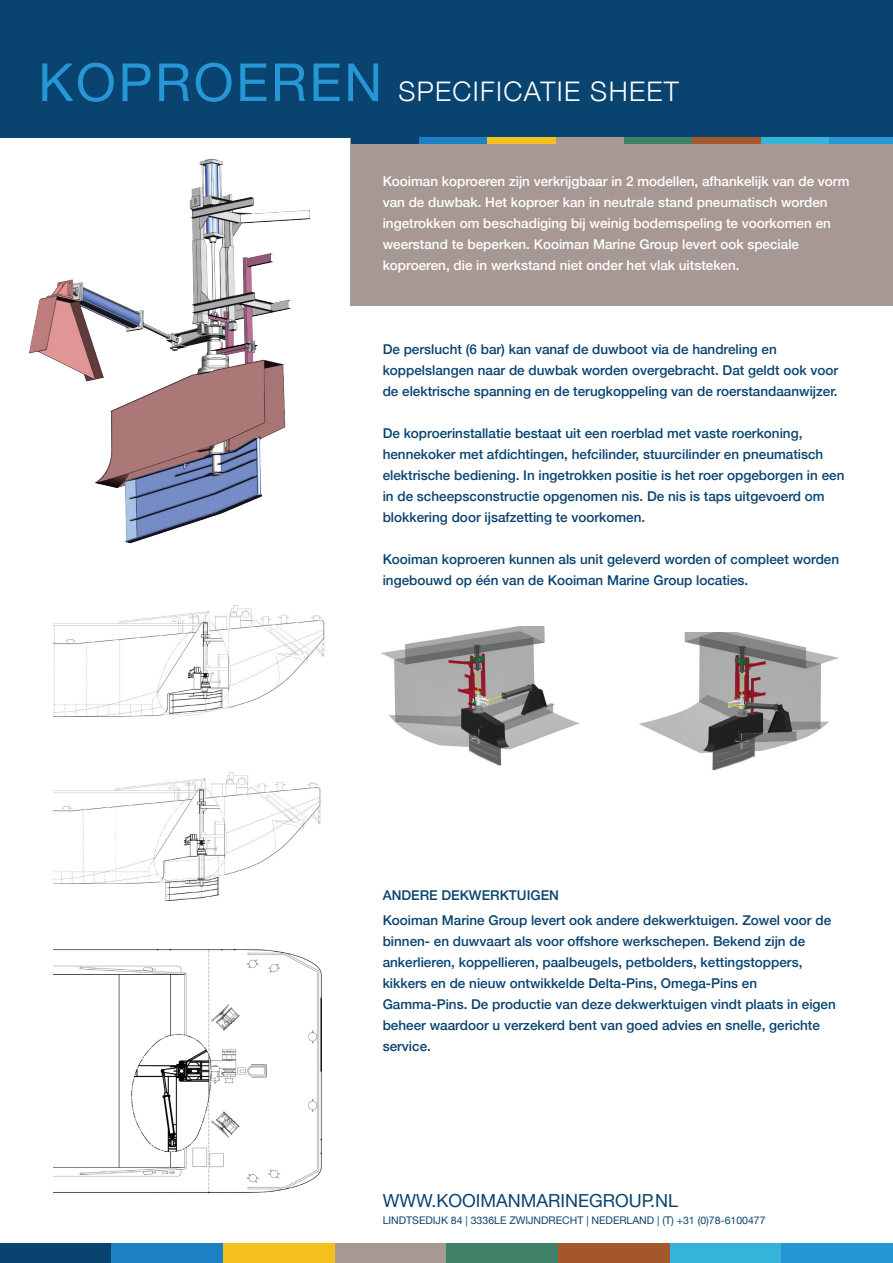
<style>
.page{position:relative;width:893px;height:1263px;background:#fff}
.page>*{position:absolute;margin:0;border:0;box-sizing:border-box;transform-origin:0 0}
.t1{font:300 27px "Helvetica Neue";letter-spacing:.05em;color:#fff}
.Tabel{font:18px "Helvetica Neue";color:#094370}
.Tabel-2{font:500 13.5px/21px "Helvetica Neue";color:#094370}
.t2{font:500 13.5px/21px "Helvetica Neue";color:#fff}
.Tabel-3{font:10.5px "Helvetica Neue";color:#094370}
.s1{font-weight:400;font-size:52.5px;color:#2697d5}
</style>
<div class="page">
<div style="left:351px;top:130px;width:542px;height:176px;background:#a79893"></div>
<div style="left:0;top:0;width:893px;height:137px;background:#094370"></div>
<div style="left:0;top:1244px;width:112px;height:19px;background:#094370"></div>
<div style="left:112px;top:1244px;width:111px;height:19px;background:#1d80c4"></div>
<div style="left:223px;top:1244px;width:112px;height:19px;background:#f3c01f"></div>
<div style="left:335px;top:1244px;width:111px;height:19px;background:#a79893"></div>
<div style="left:446px;top:1244px;width:112px;height:19px;background:#3f8166"></div>
<div style="left:558px;top:1244px;width:112px;height:19px;background:#a4572c"></div>
<div style="left:670px;top:1244px;width:111px;height:19px;background:#35b4d9"></div>
<div style="left:781px;top:1244px;width:112px;height:19px;background:#2697d5"></div>
<div style="left:351px;top:137px;width:68px;height:7px;background:#094370"></div>
<div style="left:419px;top:137px;width:69px;height:7px;background:#1d80c4"></div>
<div style="left:488px;top:137px;width:68px;height:7px;background:#f3c01f"></div>
<div style="left:624px;top:137px;width:69px;height:7px;background:#3f8166"></div>
<div style="left:693px;top:137px;width:68px;height:7px;background:#a4572c"></div>
<div style="left:761px;top:137px;width:68px;height:7px;background:#35b4d9"></div>
<div style="left:829px;top:137px;width:64px;height:7px;background:#2697d5"></div>
<img style="left:381px;top:626px;width:199px;height:140px">
<img style="left:639px;top:632px;width:200px;height:139px">
<img style="left:53px;top:948px;width:269px;height:246px">
<img style="left:29px;top:159px;width:281px;height:385px">
<img style="left:53px;top:606px;width:272px;height:294px">
<p class="t1" style="left:38px;top:70px;width:642px"><span class="s1">KOPROEREN</span> SPECIFICATIE SHEET</p>
<p class="t2" style="left:383px;top:169px;width:468px">Kooiman koproeren zijn verkrijgbaar in 2 modellen, afhankelijk van de vorm van de duwbak. Het koproer kan in neutrale stand pneumatisch worden ingetrokken om beschadiging bij weinig bodemspeling te voorkomen en weerstand te beperken. Kooiman Marine Group levert ook speciale koproeren, die in werkstand niet onder het vlak uitsteken.</p>
<p class="Tabel-2" style="left:383px;top:337px;width:457px">De perslucht (6 bar) kan vanaf de duwboot via de handreling en koppelslangen naar de duwbak worden overgebracht. Dat geldt ook voor de elektrische spanning en de terugkoppeling van de roerstandaanwijzer.</p>
<p class="Tabel-2" style="left:383px;top:421px;width:463px">De koproerinstallatie bestaat uit een roerblad met vaste roerkoning, hennekoker met afdichtingen, hefcilinder, stuurcilinder en pneumatisch elektrische bediening. In ingetrokken positie is het roer opgeborgen in een in de scheepsconstructie opgenomen nis. De nis is taps uitgevoerd om blokkering door ijsafzetting te voorkomen.</p>
<p class="Tabel-2" style="left:383px;top:547px;width:458px">Kooiman koproeren kunnen als unit geleverd worden of compleet worden ingebouwd op één van de Kooiman Marine Group locaties.</p>
<p class="Tabel-2" style="left:383px;top:883px;width:178px">ANDERE DEKWERKTUIGEN</p>
<p class="Tabel-2" style="left:383px;top:909px;width:450px">Kooiman Marine Group levert ook andere dekwerktuigen. Zowel voor de</p>
<p class="Tabel-2" style="left:383px;top:930px;width:424px">binnen- en duwvaart als voor offshore werkschepen. Bekend zijn de</p>
<p class="Tabel-2" style="left:383px;top:951px;width:421px">ankerlieren, koppellieren, paalbeugels, petbolders, kettingstoppers,</p>
<p class="Tabel-2" style="left:383px;top:972px;width:455px">kikkers en de nieuw ontwikkelde Delta-Pins, Omega-Pins en Gamma-Pins. De productie van deze dekwerktuigen vindt plaats in eigen beheer waardoor u verzekerd bent van goed advies en snelle, gerichte service.</p>
<p class="Tabel" style="left:383px;top:1187px;width:297px">WWW.KOOIMANMARINEGROUP.NL</p>
<p class="Tabel-3" style="left:383px;top:1213px;width:384px">LINDTSEDIJK 84 | 3336LE ZWIJNDRECHT | NEDERLAND | (T) +31 (0)78-6100477</p>
</div>
